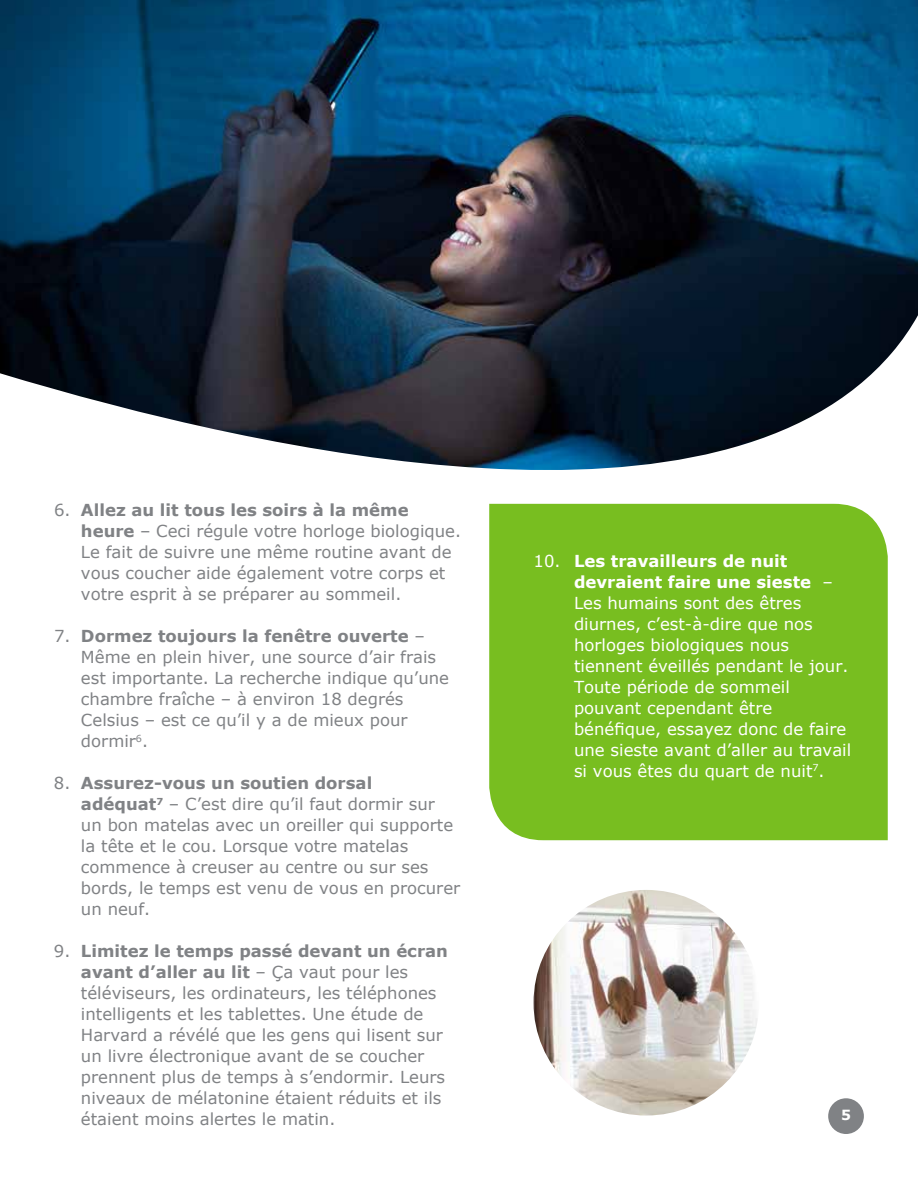
<style>
.page{position:relative;width:918px;height:1188px;background:#fff}
.page>*{position:absolute;margin:0;border:0;box-sizing:border-box;transform-origin:0 0}
.t1{font:16.5px/21px "Verdana";color:#808285}
.t2{font:16.5px/21px "Verdana";color:#fff}
.t3{font:700 14.1px "Verdana";color:#fff}
.s1{font-weight:700}
</style>
<div class="page">
<img style="left:0;top:0;width:918px;height:470px">
<div style="left:489px;top:504px;width:399px;height:336px;background:#78be20"></div>
<img style="left:534px;top:890px;width:225px;height:226px;border-radius:113px">
<div style="left:828px;top:1098px;width:36px;height:36px;background:#808285;border-radius:50%"></div>
<p class="t1" style="left:81px;top:500px;width:382px;text-indent:-27px">6. <span class="s1">Allez au lit tous les soirs à la même heure</span> – Ceci régule votre horloge biologique.<br>Le fait de suivre une même routine avant de vous coucher aide également votre corps et votre esprit à se préparer au sommeil.</p>
<p class="t1" style="left:81px;top:626px;width:370px;text-indent:-27px">7. <span class="s1">Dormez toujours la fenêtre ouverte</span> – Même en plein hiver, une source d’air frais est importante. La recherche indique qu’une chambre fraîche – à environ 18 degrés Celsius – est ce qu’il y a de mieux pour dormir<sup>6</sup>.</p>
<p class="t1" style="left:81px;top:773px;width:381px;text-indent:-27px">8. <span class="s1">Assurez-vous un soutien dorsal<br>adéquat</span><sup>7</sup> – C’est dire qu’il faut dormir sur<br>un bon matelas avec un oreiller qui supporte la tête et le cou. Lorsque votre matelas commence à creuser au centre ou sur ses bords, le temps est venu de vous en procurer un neuf.</p>
<p class="t1" style="left:81px;top:941px;width:369px;text-indent:-27px">9. <span class="s1">Limitez le temps passé devant un écran avant d’aller au lit</span> – Ça vaut pour les téléviseurs, les ordinateurs, les téléphones intelligents et les tablettes. Une étude de Harvard a révélé que les gens qui lisent sur un livre électronique avant de se coucher prennent plus de temps à s’endormir. Leurs niveaux de mélatonine étaient réduits et ils étaient moins alertes le matin.</p>
<p class="t2" style="left:574px;top:551px;width:279px;text-indent:-41px">10. <span class="s1">Les travailleurs de nuit devraient faire une sieste</span> –<br>Les humains sont des êtres diurnes, c’est-à-dire que nos horloges biologiques nous tiennent éveillés pendant le jour.<br>Toute période de sommeil pouvant cependant être bénéfique, essayez donc de faire une sieste avant d’aller au travail si vous êtes du quart de nuit<sup>7</sup>.</p>
<p class="t3" style="left:841px;top:1106px;width:11px">5</p>
</div>
